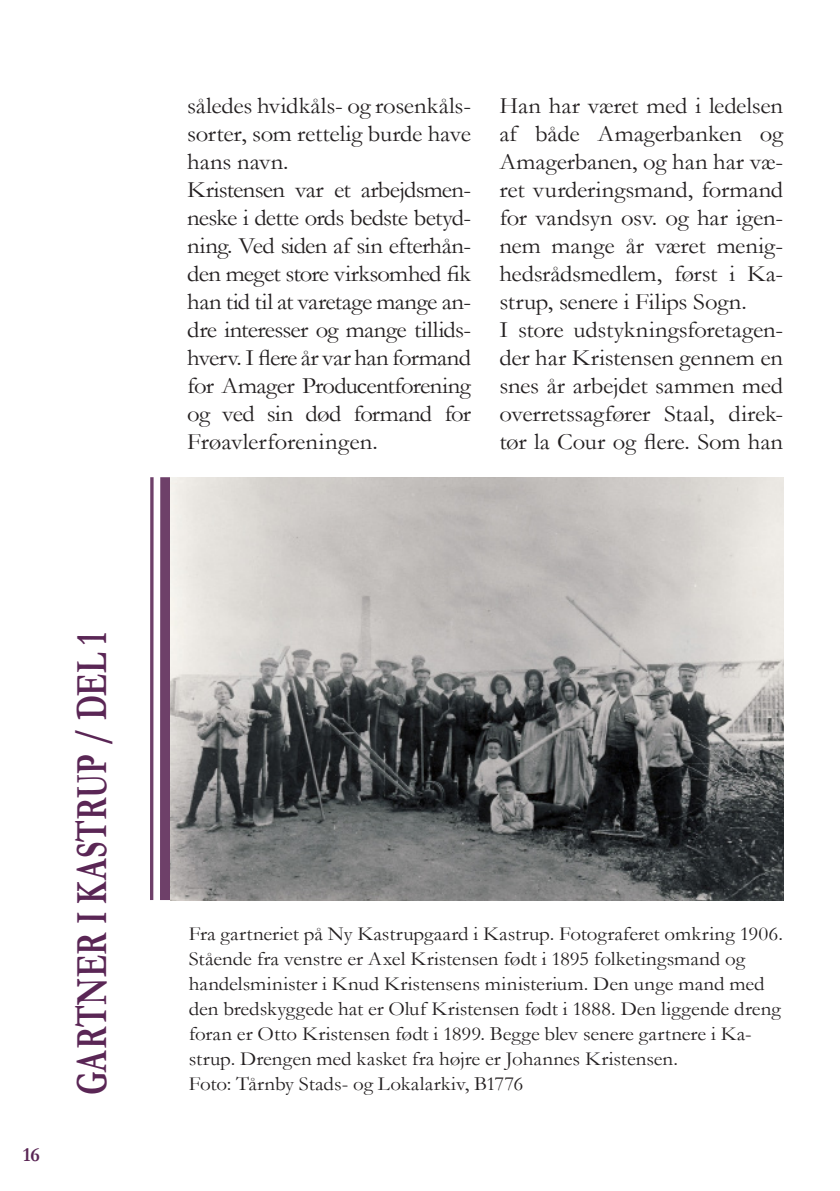
<style>
.page{position:relative;width:840px;height:1191px;background:#fff}
.page>*{position:absolute;margin:0;border:0;box-sizing:border-box;transform-origin:0 0}
.t1{font:700 44.8px "Garamond";color:#5a2655;scale:.71 1}
.Brødtekst{font:23.6px/28px "Garamond";letter-spacing:-.01em;color:#231f20;text-align:justify;scale:1.05 1}
.Billedtekst_sort_ven{font:20px/25px "Garamond";color:#231f20;scale:1.05 1}
.t2{font:700 20px "Garamond";color:#5a2655}
</style>
<div class="page">
<div style="left:160px;top:477px;width:10px;height:423px;background:#6e4069"></div>
<hr style="left:150px;top:477px;width:3px;height:423px;background:#5a2655">
<img style="left:170px;top:477px;width:613px;height:423px">
<p class="t2" style="left:23px;top:1140px;width:19px">16</p>
<h1 class="t1" style="left:61px;top:1095px;width:653px;rotate:-90deg">GARTNER I KASTRUP / DEL 1</h1>
<p class="Brødtekst" style="left:187px;top:91px;width:272px">således hvidkåls- og rosenkåls&shy;sorter, som rettelig burde have hans navn.</p>
<p class="Brødtekst" style="left:187px;top:175px;width:271px">Kristensen var et arbejdsmen&shy;neske i dette ords bedste betyd&shy;ning. Ved siden af sin efterhån&shy;den meget store virksomhed fik han tid til at varetage mange an&shy;dre interesser og mange tillids&shy;hverv. I flere år var han formand for Amager Producentforening og ved sin død formand for Frøavlerforeningen.</p>
<p class="Brødtekst" style="left:499px;top:91px;width:271px">Han har været med i ledelsen af både Amagerbanken og Amagerbanen, og han har væ&shy;ret vurderingsmand, formand for vandsyn osv. og har igen&shy;nem mange år været menig&shy;hedsrådsmedlem, først i Ka&shy;strup, senere i Filips Sogn.</p>
<p class="Brødtekst" style="left:499px;top:315px;width:271px">I store udstykningsforetagen&shy;der har Kristensen gennem en snes år arbejdet sammen med overretssagfører Staal, direk&shy;tør la Cour og flere. Som han</p>
<p class="Billedtekst_sort_ven" style="left:189px;top:920px;width:567px">Fra gartneriet på Ny Kastrupgaard i Kastrup. Fotograferet omkring 1906.</p>
<p class="Billedtekst_sort_ven" style="left:189px;top:945px;width:565px">Stående fra venstre er Axel Kristensen født i 1895 folketingsmand og handelsminister i Knud Kristensens ministerium. Den unge mand med den bredskyggede hat er Oluf Kristensen født i 1888. Den liggende dreng foran er Otto Kristensen født i 1899. Begge blev senere gartnere i Ka&shy;strup. Drengen med kasket fra højre er Johannes Kristensen.</p>
<p class="Billedtekst_sort_ven" style="left:189px;top:1070px;width:320px">Foto: Tårnby Stads- og Lokalarkiv, B1776</p>
</div>
